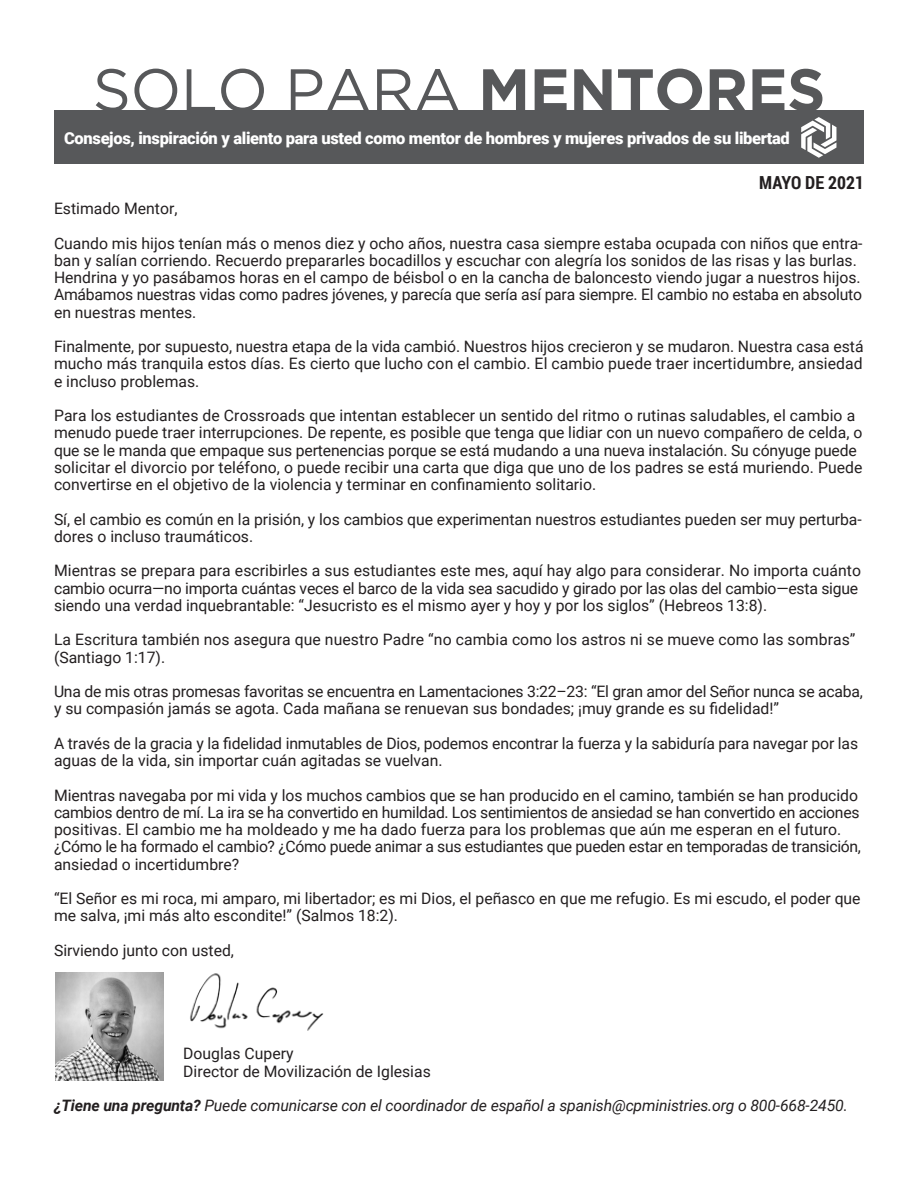
<style>
.page{position:relative;width:918px;height:1188px;background:#fff}
.page>*{position:absolute;margin:0;border:0;box-sizing:border-box;transform-origin:0 0}
.t1{font:60px "Gotham";letter-spacing:-.01em;color:#57585a}
.t2{font:700 18px "Roboto Condensed";color:#231f20}
.t3{font:900 16.5px "Roboto";letter-spacing:-.02em;color:#fff}
.t4{font:15.75px/17.2px "Roboto";color:#231f20}
.t5{font:italic 15.75px "Roboto";letter-spacing:-.01em;color:#231f20}
.s1{font-weight:700}
</style>
<div class="page">
<div style="left:54px;top:110px;width:810px;height:54px;background:#57585a"></div>
<svg style="left:801px;top:117px;width:35px;height:41px"></svg>
<img style="left:190px;top:973px;width:134px;height:58px">
<img style="left:55px;top:973px;width:108px;height:108px">
<p class="t1" style="left:93px;top:52px;width:734px">SOLO PARA <span class="s1">MENTORES</span></p>
<p class="t3" style="left:64px;top:126px;width:727px">Consejos, inspiración y aliento para usted como mentor de hombres y mujeres privados de su libertad</p>
<p class="t2" style="left:759px;top:170px;width:106px">MAYO DE 2021</p>
<p class="t4" style="left:54px;top:199px;width:125px">Estimado Mentor,</p>
<p class="t4" style="left:54px;top:234px;width:810px">Cuando mis hijos tenían más o menos diez y ocho años, nuestra casa siempre estaba ocupada con niños que entra&shy;ban y salían corriendo. Recuerdo prepararles bocadillos y escuchar con alegría los sonidos de las risas y las burlas.<br>Hendrina y yo pasábamos horas en el campo de béisbol o en la cancha de baloncesto viendo jugar a nuestros hijos.<br>Amábamos nuestras vidas como padres jóvenes, y parecía que sería así para siempre. El cambio no estaba en absoluto en nuestras mentes.</p>
<p class="t4" style="left:54px;top:337px;width:811px;text-align:justify">Finalmente, por supuesto, nuestra etapa de la vida cambió. Nuestros hijos crecieron y se mudaron. Nuestra casa está mucho más tranquila estos días. Es cierto que lucho con el cambio. El cambio puede traer incertidumbre, ansiedad e incluso problemas.</p>
<p class="t4" style="left:54px;top:406px;width:810px">Para los estudiantes de Crossroads que intentan establecer un sentido del ritmo o rutinas saludables, el cambio a menudo puede traer interrupciones. De repente, es posible que tenga que lidiar con un nuevo compañero de celda, o que se le manda que empaque sus pertenencias porque se está mudando a una nueva instalación. Su cónyuge puede solicitar el divorcio por teléfono, o puede recibir una carta que diga que uno de los padres se está muriendo. Puede convertirse en el objetivo de la violencia y terminar en confinamiento solitario.</p>
<p class="t4" style="left:54px;top:510px;width:809px">Sí, el cambio es común en la prisión, y los cambios que experimentan nuestros estudiantes pueden ser muy perturba&shy;dores o incluso traumáticos.</p>
<p class="t4" style="left:54px;top:562px;width:809px">Mientras se prepara para escribirles a sus estudiantes este mes, aquí hay algo para considerar. No importa cuánto cambio ocurra—no importa cuántas veces el barco de la vida sea sacudido y girado por las olas del cambio—esta sigue siendo una verdad inquebrantable: “Jesucristo es el mismo ayer y hoy y por los siglos” (Hebreos 13:8).</p>
<p class="t4" style="left:54px;top:631px;width:803px">La Escritura también nos asegura que nuestro Padre “no cambia como los astros ni se mueve como las sombras” (Santiago 1:17).</p>
<p class="t4" style="left:54px;top:682px;width:810px">Una de mis otras promesas favoritas se encuentra en Lamentaciones 3:22–23: “El gran amor del Señor nunca se acaba, y su compasión jamás se agota. Cada mañana se renuevan sus bondades; ¡muy grande es su fidelidad!”</p>
<p class="t4" style="left:54px;top:734px;width:806px">A través de la gracia y la fidelidad inmutables de Dios, podemos encontrar la fuerza y la sabiduría para navegar por las aguas de la vida, sin importar cuán agitadas se vuelvan.</p>
<p class="t4" style="left:54px;top:786px;width:809px">Mientras navegaba por mi vida y los muchos cambios que se han producido en el camino, también se han producido cambios dentro de mí. La ira se ha convertido en humildad. Los sentimientos de ansiedad se han convertido en acciones positivas. El cambio me ha moldeado y me ha dado fuerza para los problemas que aún me esperan en el futuro. ¿Cómo le ha formado el cambio? ¿Cómo puede animar a sus estudiantes que pueden estar en temporadas de transición, ansiedad o incertidumbre?</p>
<p class="t4" style="left:54px;top:889px;width:808px">“El Señor es mi roca, mi amparo, mi libertador; es mi Dios, el peñasco en que me refugio. Es mi escudo, el poder que me salva, ¡mi más alto escondite!” (Salmos 18:2).</p>
<p class="t4" style="left:54px;top:941px;width:182px">Sirviendo junto con usted,</p>
<p class="t4" style="left:183px;top:1045px;width:112px">Douglas Cupery</p>
<p class="t4" style="left:183px;top:1062px;width:249px">Director de Movilización de Iglesias</p>
<p class="t5" style="left:54px;top:1095px;width:795px"><span class="s1">¿Tiene una pregunta?</span> Puede comunicarse con el coordinador de español a spanish@cpministries.org o 800-668-2450.</p>
</div>
